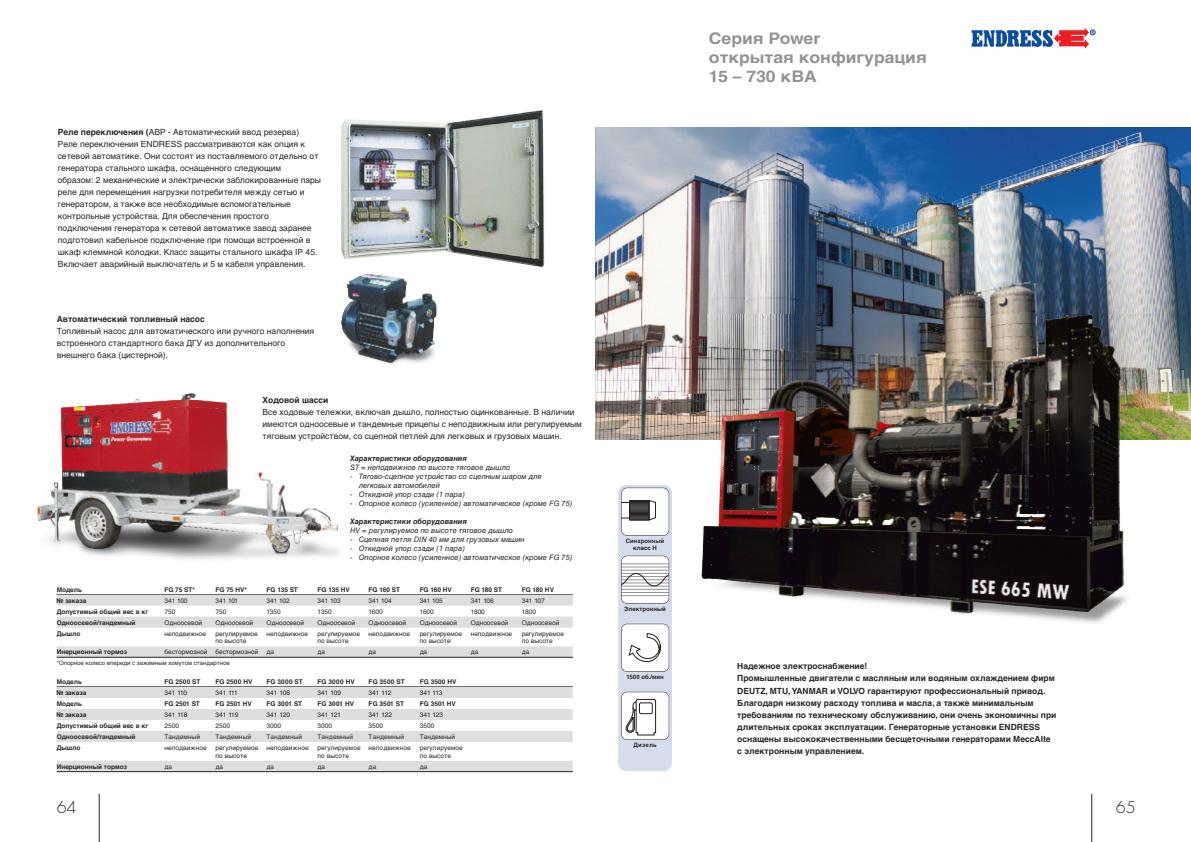
<style>
.page{position:relative;width:1191px;height:842px;background:#fff}
.page>*{position:absolute;margin:0;border:0;box-sizing:border-box;transform-origin:0 0}
.t1{font:700 16px/19.2px "Helvetica Cyr";color:#939393;scale:1.1 1}
.t2{font:300 16px "Futura";color:#272627}
.t3{font:8.5px/12px "Helvetica Cyr Upright";color:#272627}
.t4{font:700 8.5px/12px "Helvetica Cyr";color:#272627}
.t5{font:7.5px/9px "Helvetica Cyr Inclined";color:#272627}
.t6{font:6.5px/11px "Helvetica Cyr Upright";color:#272627}
.t7{font:700 6.5px/11px "Helvetica Cyr";color:#272627}
.t8{font:6px "Helvetica Cyr Upright";color:#272627}
.t9{font:700 6px/7px "Helvetica Cyr";color:#272627;text-align:center}
.s1{font-family:"Helvetica Cyr";font-weight:700}
.s2{font-family:"Helvetica Cyr Bold Inclined"}
</style>
<div class="page">
<svg style="left:971px;top:28px;width:124px;height:21px"></svg>
<hr style="left:99px;top:794px;width:1px;height:48px;background:#272627">
<hr style="left:1091px;top:794px;width:1px;height:48px;background:#272627">
<img style="left:341px;top:273px;width:96px;height:92px">
<img style="left:341px;top:110px;width:204px;height:157px">
<img style="left:37px;top:393px;width:302px;height:167px">
<img style="left:595px;top:128px;width:596px;height:311px">
<div style="left:618px;top:485px;width:54px;height:286px;background:#d5dcec;border-radius:9px"></div>
<div style="left:621px;top:488px;width:48px;height:47px;background:#fff;border-radius:6px"></div>
<svg style="left:623px;top:500px;width:33px;height:21px"></svg>
<div style="left:621px;top:488px;width:48px;height:48px;border:1px solid #272627;border-radius:6px"></div>
<svg style="left:621px;top:556px;width:48px;height:48px"></svg>
<hr style="left:621px;top:564px;width:48px;height:1px;background:#939598">
<hr style="left:621px;top:567px;width:48px;height:1px;background:#939598">
<hr style="left:621px;top:589px;width:48px;height:1px;background:#939598">
<hr style="left:621px;top:592px;width:48px;height:1px;background:#939598">
<hr style="left:621px;top:595px;width:48px;height:1px;background:#939598">
<svg style="left:623px;top:570px;width:44px;height:19px"></svg>
<div style="left:621px;top:556px;width:48px;height:48px;border:1px solid #272627;border-radius:6px"></div>
<div style="left:621px;top:624px;width:48px;height:48px;background:#fff;border-radius:6px"></div>
<svg style="left:628px;top:633px;width:33px;height:30px"></svg>
<div style="left:621px;top:624px;width:48px;height:48px;border:1px solid #272627;border-radius:6px"></div>
<div style="left:621px;top:692px;width:48px;height:48px;background:#fff;border-radius:6px"></div>
<svg style="left:626px;top:699px;width:30px;height:36px"></svg>
<div style="left:621px;top:692px;width:48px;height:48px;border:1px solid #272627;border-radius:6px"></div>
<img style="left:690px;top:315px;width:464px;height:308px">
<hr style="left:57px;top:594px;width:516px;height:1px;background:#272627">
<div style="left:57px;top:595px;width:516px;height:11px;background:#dfdedf"></div>
<div style="left:57px;top:617px;width:516px;height:11px;background:#dfdedf"></div>
<div style="left:57px;top:646px;width:516px;height:11px;background:#dfdedf"></div>
<hr style="left:57px;top:657px;width:516px;height:1px;background:#272627">
<div style="left:57px;top:687px;width:516px;height:11px;background:#dfdedf"></div>
<div style="left:57px;top:709px;width:516px;height:11px;background:#dfdedf"></div>
<div style="left:57px;top:731px;width:516px;height:11px;background:#dfdedf"></div>
<div style="left:57px;top:761px;width:516px;height:11px;background:#dfdedf"></div>
<hr style="left:57px;top:771px;width:516px;height:1px;background:#272627">
<p class="t3" style="left:58px;top:126px;width:265px"><span class="s1">Реле переключения (</span>АВР - Автоматический ввод резерва)<br>Реле переключения ENDRESS рассматриваются как опция к сетевой автоматике. Они состоят из поставляемого отдельно от генератора стального шкафа, оснащенного следующим<br>образом: 2 механические и электрически заблокированные пары реле для перемещения нагрузки потребителя между сетью и генератором, а также все необходимые вспомогательные контрольные устройства. Для обеспечения простого подключения генератора к сетевой автоматике завод заранее подготовил кабельное подключение при помощи встроенной в шкаф клеммной колодки. Класс защиты стального шкафа IP 45.<br>Включает аварийный выключатель и 5 м кабеля управления.</p>
<p class="t3" style="left:57px;top:314px;width:259px"><span class="s1">Автоматический топливный насос<br></span>Топливный насос для автоматического или ручного наполнения встроенного стандартного бака ДГУ из дополнительного внешнего бака (цистерной).</p>
<p class="t3" style="left:262px;top:394px;width:321px"><span class="s1">Ходовой шасси<br></span>Все ходовые тележки, включая дышло, полностью оцинкованные. В наличии имеются одноосевые и тандемные прицепы с неподвижным или регулируемым тяговым устройством, со сцепной петлей для легковых и грузовых машин.</p>
<p class="t5" style="left:350px;top:455px;width:162px"><span class="s2">Характеристики оборудования<br></span>ST = неподвижное по высоте тяговое дышло</p>
<p class="t5" style="left:359px;top:473px;width:185px;text-indent:-9px">- Тягово-сцепное устройство со сцепным шаром для легковых автомобилей</p>
<p class="t5" style="left:350px;top:491px;width:116px">- Откидной упор сзади (1 пара)</p>
<p class="t5" style="left:350px;top:500px;width:224px">- Опорное колесо (усиленное) автоматическое (кроме FG 75)</p>
<p class="t5" style="left:350px;top:518px;width:164px"><span class="s2">Характеристики оборудования<br></span>HV = регулируемое по высоте тяговое дышло</p>
<p class="t5" style="left:350px;top:536px;width:176px">- Сцепная петля DIN 40 мм для грузовых машин</p>
<p class="t5" style="left:350px;top:545px;width:116px">- Откидной упор сзади (1 пара)</p>
<p class="t5" style="left:350px;top:554px;width:224px">- Опорное колесо (усиленное) автоматическое (кроме FG 75)</p>
<p class="t6" style="left:215px;top:584px;width:44px"><span class="s1">FG 75 HV*<br></span>341 101<br>750<br>Одноосевой регулируемое</p>
<p class="t6" style="left:215px;top:636px;width:44px">по высоте бестормозной</p>
<p class="t6" style="left:215px;top:677px;width:45px"><span class="s1">FG 2500 HV<br></span>341 111<br><span class="s1">FG 2501 HV<br></span>341 119<br>2500<br>Тандемный регулируемое</p>
<p class="t6" style="left:215px;top:751px;width:33px">по высоте да</p>
<p class="t6" style="left:164px;top:584px;width:43px"><span class="s1">FG 75 ST*<br></span>341 100<br>750<br>Одноосевой неподвижное</p>
<p class="t6" style="left:164px;top:647px;width:44px">бестормозной</p>
<p class="t6" style="left:164px;top:677px;width:44px"><span class="s1">FG 2500 ST<br></span>341 110<br><span class="s1">FG 2501 ST<br></span>341 118<br>2500<br>Тандемный неподвижное</p>
<p class="t6" style="left:164px;top:762px;width:9px">да</p>
<p class="t7" style="left:57px;top:584px;width:93px">Модель<br>№ заказа<br>Допустимый общий вес в кг<br>Одноосевой/тандемный<br>Дышло</p>
<p class="t7" style="left:57px;top:647px;width:72px">Инерционный тормоз</p>
<p class="t8" style="left:57px;top:661px;width:174px">*Опорное колесо впереди с зажимным хомутом стандартное</p>
<p class="t7" style="left:57px;top:677px;width:93px">Модель<br>№ заказа<br>Модель<br>№ заказа<br>Допустимый общий вес в кг<br>Одноосевой/тандемный<br>Дышло</p>
<p class="t7" style="left:57px;top:761px;width:72px">Инерционный тормоз</p>
<p class="t6" style="left:266px;top:584px;width:43px"><span class="s1">FG 135 ST<br></span>341 102<br>1350<br>Одноосевой неподвижное</p>
<p class="t6" style="left:266px;top:647px;width:9px">да</p>
<p class="t6" style="left:266px;top:677px;width:44px"><span class="s1">FG 3000 ST<br></span>341 108<br><span class="s1">FG 3001 ST<br></span>341 120<br>3000<br>Тандемный неподвижное</p>
<p class="t6" style="left:266px;top:762px;width:9px">да</p>
<p class="t6" style="left:317px;top:584px;width:44px"><span class="s1">FG 135 HV<br></span>341 103<br>1350<br>Одноосевой регулируемое</p>
<p class="t6" style="left:317px;top:636px;width:33px">по высоте да</p>
<p class="t6" style="left:317px;top:677px;width:45px"><span class="s1">FG 3000 HV<br></span>341 109<br><span class="s1">FG 3001 HV<br></span>341 121<br>3000<br>Тандемный регулируемое</p>
<p class="t6" style="left:317px;top:751px;width:33px">по высоте да</p>
<p class="t6" style="left:369px;top:584px;width:43px"><span class="s1">FG 160 ST<br></span>341 104<br>1600<br>Одноосевой неподвижное</p>
<p class="t6" style="left:369px;top:647px;width:9px">да</p>
<p class="t6" style="left:369px;top:677px;width:44px"><span class="s1">FG 3500 ST<br></span>341 112<br><span class="s1">FG 3501 ST<br></span>341 122<br>3500<br>Тандемный неподвижное</p>
<p class="t6" style="left:369px;top:762px;width:9px">да</p>
<p class="t6" style="left:420px;top:584px;width:44px"><span class="s1">FG 160 HV<br></span>341 105<br>1600<br>Одноосевой регулируемое</p>
<p class="t6" style="left:420px;top:636px;width:33px">по высоте да</p>
<p class="t6" style="left:420px;top:677px;width:45px"><span class="s1">FG 3500 HV<br></span>341 113<br><span class="s1">FG 3501 HV<br></span>341 123<br>3500<br>Тандемный регулируемое</p>
<p class="t6" style="left:420px;top:751px;width:33px">по высоте да</p>
<p class="t6" style="left:471px;top:584px;width:43px"><span class="s1">FG 180 ST<br></span>341 106<br>1800<br>Одноосевой неподвижное</p>
<p class="t6" style="left:471px;top:647px;width:9px">да</p>
<p class="t6" style="left:522px;top:584px;width:44px"><span class="s1">FG 180 HV<br></span>341 107<br>1800<br>Одноосевой регулируемое</p>
<p class="t6" style="left:522px;top:636px;width:33px">по высоте да</p>
<p class="t9" style="left:626px;top:538px;width:40px">Синхронный класс H</p>
<p class="t9" style="left:624px;top:606px;width:43px">Электронный</p>
<p class="t9" style="left:626px;top:674px;width:39px">1500 об./мин</p>
<p class="t9" style="left:633px;top:742px;width:25px">Дизель</p>
<p class="t1" style="left:709px;top:30px;width:199px">Серия Power<br>открытая конфигурация<br>15 – 730 кВА</p>
<p class="t4" style="left:737px;top:661px;width:321px">Надежное электроснабжение!<br>Промышленные двигатели с масляным или водяным охлаждением фирм DEUTZ, MTU, YANMAR и VOLVO гарантируют профессиональный привод.<br>Благодаря низкому расходу топлива и масла, а также минимальным требованиям по техническому обслуживанию, они очень экономичны при длительных сроках эксплуатации. Генераторные установки ENDRESS оснащены высококачественными бесщеточными генераторами MeccAlte с электронным управлением.</p>
<p class="t2" style="left:57px;top:799px;width:21px">64</p>
<p class="t2" style="left:1115px;top:799px;width:21px">65</p>
</div>
